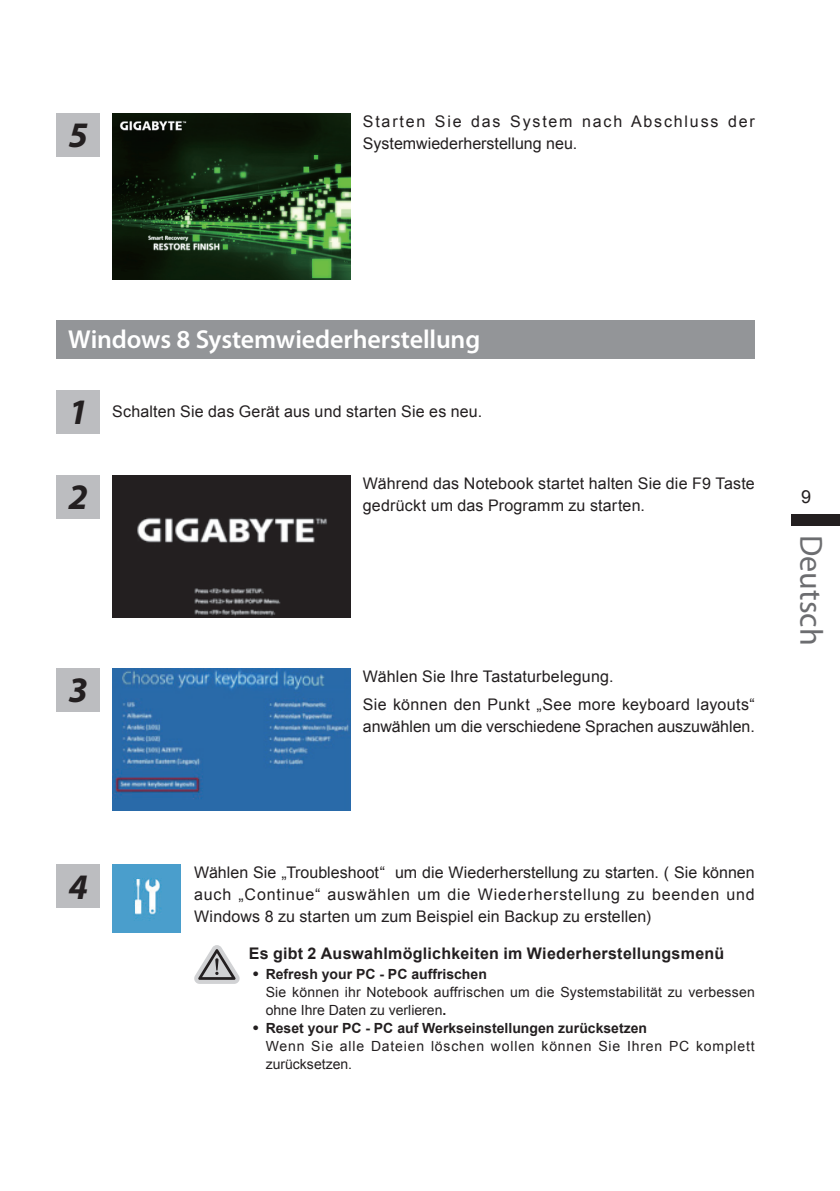
<style>
.page{position:relative;width:840px;height:1191px;background:#fff}
.page>*{position:absolute;margin:0;border:0;box-sizing:border-box;transform-origin:0 0}
.t1{font:italic 700 36px "Myriad Pro";color:#231f20}
.t2{font:32px "Myriad Pro";color:#6c6d70}
.t3{font:600 26px "Myriad Pro";letter-spacing:-.005em;color:#fff}
.t4{font:18px "Arial";color:#231f20}
.t5{font:16px/22px "Arial";letter-spacing:.01em;color:#231f20}
.t6{font:700 16px "Arial";letter-spacing:.015em;color:#231f20}
.t7{font:16px "Arial";letter-spacing:.115em;color:#231f20}
.t8{font:14px "Arial";letter-spacing:.015em;color:#231f20}
.t9{font:700 14px "Arial";color:#231f20}
.t10{font:14px "Arial";letter-spacing:.06em;color:#231f20}
.s1{font-family:"DF Hei Bd WINP HK BF";font-weight:400}
.s2{font-weight:700}
</style>
<div class="page">
<div style="left:791px;top:514px;width:48px;height:12px;background:#231f20"></div>
<img style="left:112px;top:113px;width:238px;height:166px">
<div style="left:57px;top:113px;width:43px;height:43px;background:#bcbdc0"></div>
<div style="left:57px;top:320px;width:697px;height:39px;background:#939598"></div>
<img style="left:112px;top:864px;width:68px;height:68px">
<div style="left:57px;top:475px;width:43px;height:43px;background:#bcbdc0"></div>
<div style="left:57px;top:390px;width:43px;height:43px;background:#bcbdc0"></div>
<div style="left:57px;top:668px;width:43px;height:43px;background:#bcbdc0"></div>
<svg style="left:194px;top:945px;width:45px;height:39px"></svg>
<div style="left:57px;top:864px;width:43px;height:43px;background:#bcbdc0"></div>
<img style="left:113px;top:668px;width:237px;height:142px">
<img style="left:112px;top:475px;width:238px;height:143px">
<h1 class="t1" style="left:68px;top:111px;width:21px">5</h1>
<p class="t7" style="left:362px;top:111px;width:393px">Starten Sie das System nach Abschluss der</p>
<p class="t5" style="left:362px;top:133px;width:216px">Systemwiederherstellung neu.</p>
<h3 class="t3" style="left:68px;top:322px;width:413px">Windows 8 Systemwiederherstellung</h3>
<h1 class="t1" style="left:68px;top:388px;width:21px">1</h1>
<h1 class="t1" style="left:68px;top:473px;width:21px">2</h1>
<p class="t5" style="left:112px;top:400px;width:371px">Schalten Sie das Gerät aus und starten Sie es neu.</p>
<p class="t5" style="left:362px;top:473px;width:393px">Während das Notebook startet halten Sie die F9 Taste gedrückt um das Programm zu starten.</p>
<h1 class="t1" style="left:68px;top:666px;width:21px">3</h1>
<p class="t5" style="left:362px;top:663px;width:393px;line-height:27.6px">Wählen Sie Ihre Tastaturbelegung.<br>Sie können den Punkt „See more keyboard layouts“</p>
<p class="t5" style="left:362px;top:715px;width:393px">anwählen um die verschiedene Sprachen auszuwählen.</p>
<p class="t4" style="left:800px;top:485px;width:12px">9</p>
<h2 class="t2" style="left:830px;top:535px;width:112px;rotate:90deg">Deutsch</h2>
<h1 class="t1" style="left:68px;top:863px;width:21px">4</h1>
<p class="t5" style="left:194px;top:861px;width:561px;text-align:justify">Wählen Sie „Troubleshoot“ um die Wiederherstellung zu starten. ( Sie können auch „Continue“ auswählen um die Wiederherstellung zu beenden und Windows 8 zu starten um zum Beispiel ein Backup zu erstellen)</p>
<p class="t6" style="left:248px;top:942px;width:477px">Es gibt 2 Auswahlmöglichkeiten im Wiederherstellungsmenü</p>
<p class="t9" style="left:248px;top:965px;width:239px"><span class="s1">˙</span> Refresh your PC - PC auffrischen</p>
<p class="t8" style="left:265px;top:983px;width:490px">Sie können ihr Notebook auffrischen um die Systemstabilität zu verbessen</p>
<p class="t8" style="left:265px;top:1001px;width:182px">ohne Ihre Daten zu verlieren<span class="s2">.</span></p>
<p class="t9" style="left:248px;top:1019px;width:399px"><span class="s1">˙</span> Reset your PC - PC auf Werkseinstellungen zurücksetzen</p>
<p class="t10" style="left:265px;top:1037px;width:490px">Wenn Sie alle Dateien löschen wollen können Sie Ihren PC komplett</p>
<p class="t8" style="left:265px;top:1055px;width:88px">zurücksetzen.</p>
</div>
